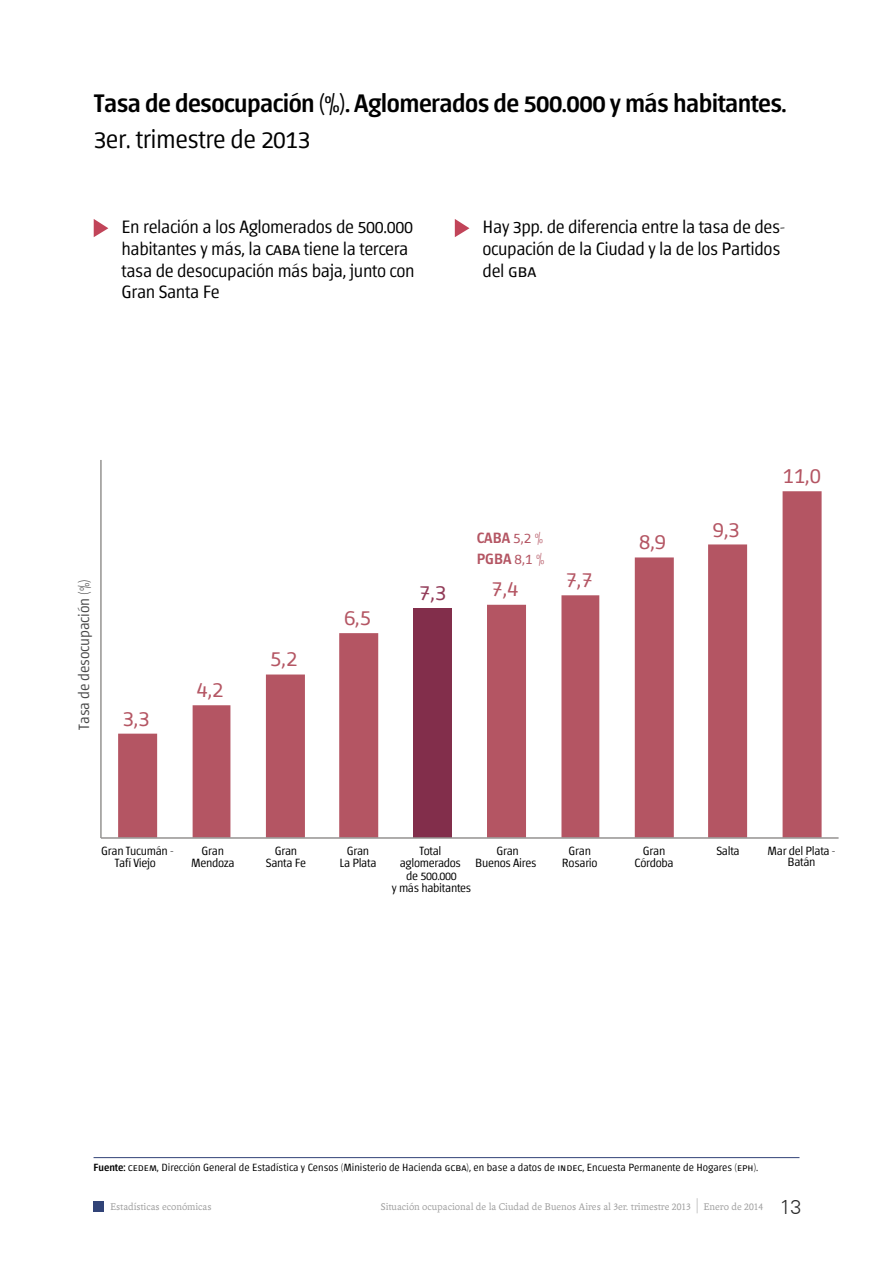
<style>
.page{position:relative;width:893px;height:1263px;background:#fff}
.page>*{position:absolute;margin:0;border:0;box-sizing:border-box;transform-origin:0 0}
.t1{font:500 25.5px "Chaco";letter-spacing:-.02em;color:#000}
.t2{font:300 25.5px "Chaco";letter-spacing:-.02em;color:#000}
.t3{font:300 22.5px "Chaco";color:#b45563}
.t4{font:300 22.5px "Chaco";color:#913a57}
.t5{font:300 18px/21.6px "Chaco";letter-spacing:-.02em;color:#000}
.t6{font:300 15px "Chaco";letter-spacing:-.01em;color:#484848}
.t7{font:500 15px/20.2px "Chaco";color:#b45563}
.t8{font:300 12px/12px "Chaco";letter-spacing:-.025em;color:#010101;text-align:center}
.t9{font:300 10.5px "Chaco";color:#000}
.t10{font:10.5px "Andralis ND Os F";color:#9f9f9f}
.s1{font-weight:300}
.s2{font-weight:500}
.s3{font-family:"Andralis NDSC"}
.s4{font-size:21px}
.s5{font-family:"Zurich BT";font-weight:300;font-size:19.5px;color:#292929}
</style>
<div class="page">
<div style="left:94px;top:1201px;width:10px;height:10px;background:#314377"></div>
<svg style="left:94px;top:219px;width:14px;height:18px"></svg>
<svg style="left:455px;top:219px;width:14px;height:18px"></svg>
<svg style="left:118px;top:491px;width:704px;height:346px"></svg>
<hr style="left:100px;top:460px;width:2px;height:378px;background:#959391">
<hr style="left:101px;top:837px;width:738px;height:2px;background:#959391">
<hr style="left:94px;top:1157px;width:705px;height:1px;background:#314377">
<h1 class="t1" style="left:94px;top:91px;width:694px">Tasa de desocupación (%). Aglomerados de 500.000 y más habitantes.</h1>
<h1 class="t2" style="left:94px;top:127px;width:218px">3er. trimestre de 2013</h1>
<p class="t5" style="left:121px;top:217px;width:295px">En relación a los Aglomerados de 500.000 habitantes y más, la caba tiene la tercera tasa de desocupación más baja, junto con Gran Santa Fe</p>
<p class="t5" style="left:483px;top:217px;width:304px">Hay 3pp. de diferencia entre la tasa de des&shy;ocupación de la Ciudad y la de los Partidos del gba</p>
<p class="t6" style="left:77px;top:730px;width:152px;rotate:-90deg">Tasa de desocupación (%)</p>
<p class="t3" style="left:123px;top:708px;width:29px">3,3</p>
<p class="t3" style="left:196px;top:679px;width:29px">4,2</p>
<p class="t3" style="left:270px;top:648px;width:29px">5,2</p>
<p class="t3" style="left:344px;top:607px;width:29px">6,5</p>
<p class="t7" style="left:477px;top:529px;width:69px">CABA <span class="s1">5,2 %<br></span>PGBA <span class="s1">8,1 %</span></p>
<p class="t4" style="left:419px;top:582px;width:29px">7,3</p>
<p class="t3" style="left:492px;top:578px;width:29px">7,4</p>
<p class="t3" style="left:566px;top:569px;width:29px">7,7</p>
<p class="t3" style="left:639px;top:531px;width:29px">8,9</p>
<p class="t3" style="left:713px;top:519px;width:29px">9,3</p>
<p class="t3" style="left:783px;top:465px;width:40px">11,0</p>
<p class="t8" style="left:101px;top:845px;width:74px">Gran Tucumán -<br>Tafí Viejo</p>
<p class="t8" style="left:191px;top:846px;width:45px">Gran<br>Mendoza</p>
<p class="t8" style="left:266px;top:846px;width:42px">Gran<br>Santa Fe</p>
<p class="t8" style="left:340px;top:846px;width:38px">Gran<br>La Plata</p>
<p class="t8" style="left:392px;top:845px;width:81px">Total aglomerados<br>de 500.000<br>y más habitantes</p>
<p class="t8" style="left:475px;top:845px;width:63px">Gran<br>Buenos Aires</p>
<p class="t8" style="left:562px;top:846px;width:37px">Gran<br>Rosario</p>
<p class="t8" style="left:635px;top:846px;width:41px">Gran<br>Córdoba</p>
<p class="t8" style="left:716px;top:846px;width:25px">Salta</p>
<p class="t8" style="left:768px;top:846px;width:69px;line-height:10.6px">Mar del Plata -<br>Batán</p>
<p class="t9" style="left:94px;top:1162px;width:666px"><span class="s2">Fuente:</span> cedem, Dirección General de Estadística y Censos (Ministerio de Hacienda gcba), en base a datos de indec, Encuesta Permanente de Hogares (eph).</p>
<p class="t10" style="left:110px;top:1201px;width:103px">Estadísticas económicas</p>
<p class="t10" style="left:380px;top:1201px;width:422px">Situación ocupacional de la Ciudad de Buenos Aires al <span class="s3">3</span>er. trimestre <span class="s3">2013</span> <span class="s4">|</span> Enero de <span class="s3">2014</span> <span class="s5">13</span></p>
</div>
